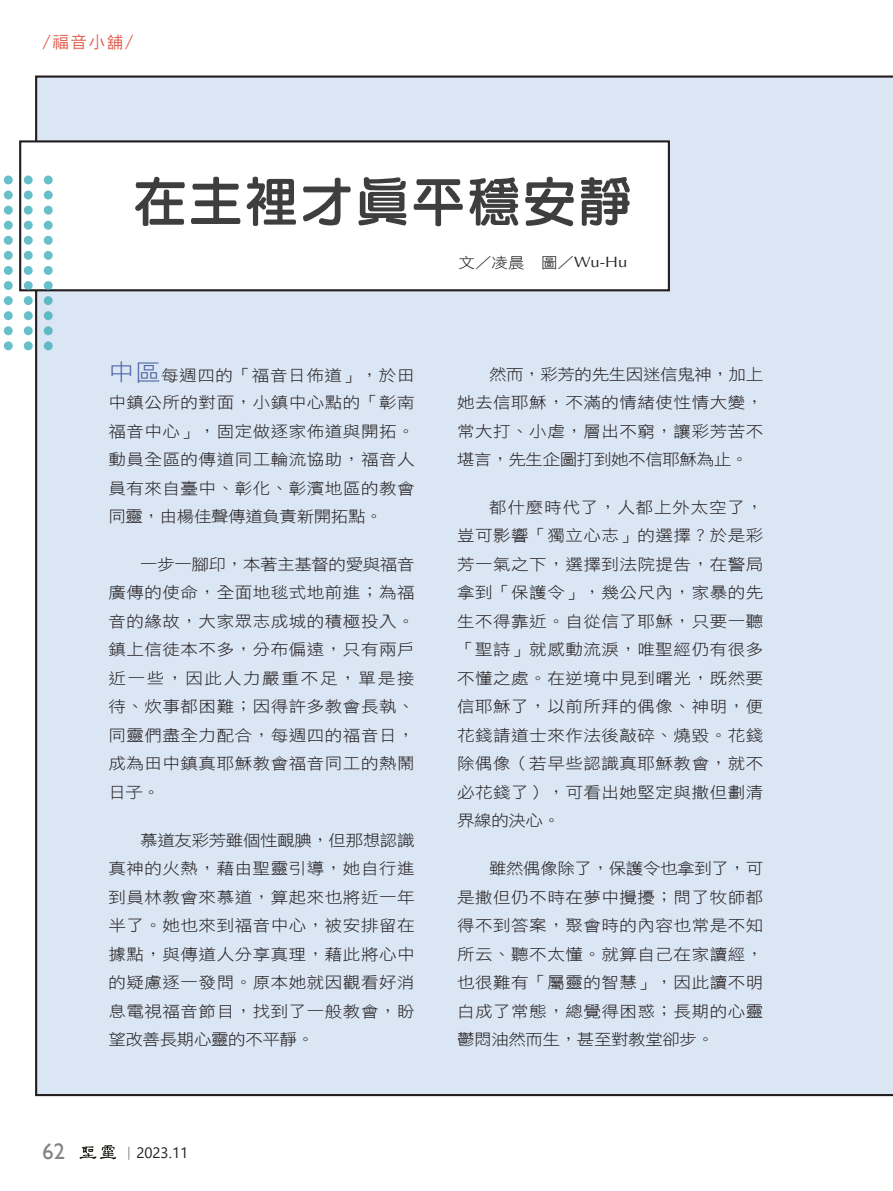
<style>
.page{position:relative;width:893px;height:1191px;background:#fff}
.page>*{position:absolute;margin:0;border:0;box-sizing:border-box;transform-origin:0 0}
.題目_凝書體{font:52.5px "DF Li Yuan W7 WINP BF";letter-spacing:.06em;color:#3e3e3f}
.t1{font:22.5px "Gill Sans";color:#868281}
.專欄{font:16.5px "DF Hei W5 WIN BF";color:#e0604f}
.Normal-首段{font:15.75px/28.5px "DF Hei W3 WIN BF";letter-spacing:.03em;color:#231f20;text-align:justify;scale:1.11 1}
.t2{font:15px "Segoe UI";color:#231f20}
.作者{font:14.85px "DF Hei W3 WIN BF";color:#231f20;scale:1.11 1}
.s1{font-family:"Optima"}
.s2{font-size:22.95px;color:#4d64a4}
.s3{font-family:"Adobe Ming Std";font-weight:300}
</style>
<div class="page">
<div style="left:34px;top:75px;width:859px;height:1022px;background:#dbe6f4"></div>
<div style="left:20px;top:141px;width:649px;height:149px;background:#fff"></div>
<div style="left:19px;top:140px;width:651px;height:151px;border:2px solid #231f20"></div>
<svg style="left:44px;top:296px;width:9px;height:9px"></svg>
<svg style="left:24px;top:296px;width:9px;height:9px"></svg>
<svg style="left:4px;top:296px;width:9px;height:9px"></svg>
<svg style="left:44px;top:281px;width:9px;height:9px"></svg>
<svg style="left:24px;top:281px;width:9px;height:9px"></svg>
<svg style="left:4px;top:281px;width:9px;height:9px"></svg>
<svg style="left:44px;top:266px;width:9px;height:9px"></svg>
<svg style="left:24px;top:266px;width:9px;height:9px"></svg>
<svg style="left:4px;top:266px;width:9px;height:9px"></svg>
<svg style="left:44px;top:251px;width:9px;height:9px"></svg>
<svg style="left:24px;top:251px;width:9px;height:9px"></svg>
<svg style="left:4px;top:251px;width:9px;height:9px"></svg>
<svg style="left:44px;top:236px;width:9px;height:9px"></svg>
<svg style="left:24px;top:236px;width:9px;height:9px"></svg>
<svg style="left:4px;top:236px;width:9px;height:9px"></svg>
<svg style="left:44px;top:221px;width:9px;height:9px"></svg>
<svg style="left:24px;top:221px;width:9px;height:9px"></svg>
<svg style="left:4px;top:221px;width:9px;height:9px"></svg>
<svg style="left:44px;top:341px;width:9px;height:9px"></svg>
<svg style="left:24px;top:341px;width:9px;height:9px"></svg>
<svg style="left:4px;top:341px;width:9px;height:9px"></svg>
<svg style="left:44px;top:206px;width:9px;height:9px"></svg>
<svg style="left:24px;top:206px;width:9px;height:9px"></svg>
<svg style="left:4px;top:206px;width:9px;height:9px"></svg>
<svg style="left:44px;top:311px;width:9px;height:9px"></svg>
<svg style="left:24px;top:311px;width:9px;height:9px"></svg>
<svg style="left:4px;top:311px;width:9px;height:9px"></svg>
<svg style="left:44px;top:326px;width:9px;height:9px"></svg>
<svg style="left:24px;top:326px;width:9px;height:9px"></svg>
<svg style="left:4px;top:326px;width:9px;height:9px"></svg>
<div style="left:44px;top:191px;width:9px;height:8px;background:#67bfc9;border-radius:50%"></div>
<div style="left:24px;top:191px;width:9px;height:8px;background:#67bfc9;border-radius:50%"></div>
<div style="left:4px;top:191px;width:9px;height:8px;background:#67bfc9;border-radius:50%"></div>
<svg style="left:44px;top:175px;width:9px;height:9px"></svg>
<svg style="left:24px;top:175px;width:9px;height:9px"></svg>
<svg style="left:4px;top:175px;width:9px;height:9px"></svg>
<svg style="left:80px;top:1145px;width:36px;height:14px"></svg>
<p class="專欄" style="left:43px;top:34px;width:92px">/福音小舖/</p>
<p class="題目_凝書體" style="left:134px;top:175px;width:499px">在主裡才真平穩安靜</p>
<p class="作者" style="left:458px;top:255px;width:153px">文／凌晨　圖／<span class="s1">Wu-Hu</span></p>
<p class="Normal-首段" style="left:108px;top:361px;width:277px"><span class="s2">中區</span>每週四的「福音日佈道」，於田中鎮公所的對面，小鎮中心點的「彰南福音中心」，固定做逐家佈道與開拓。動員全區的傳道同工輪流協助，福音人員有來自臺中、彰化、彰濱地區的教會同靈，由楊佳聲傳道負責新開拓點。</p>
<p class="Normal-首段" style="left:108px;top:550px;width:277px;text-indent:32px">一步一腳印，本著主基督的愛與福音廣傳的使命，全面地毯式地前進；為福音的緣故，大家眾志成城的積極投入。鎮上信徒本不多，分布偏遠，只有兩戶近一些，因此人力嚴重不足，單是接待、炊事都困難；因得許多教會長執、同靈們盡全力配合，每週四的福音日，成為田中鎮真耶穌教會福音同工的熱鬧日子。</p>
<p class="Normal-首段" style="left:108px;top:825px;width:277px;text-indent:32px">慕道友彩芳雖個性靦腆，但那想認識真神的火熱，藉由聖靈引導，她自行進到員林教會來慕道，算起來也將近一年半了。她也來到福音中心，被安排留在據點，與傳道人分享真理，藉此將心中的疑慮逐一發問。原本她就因觀看好消息電視福音節目，找到了一般教會，盼望改善長期心靈的不平靜。</p>
<h2 class="t1" style="left:43px;top:1138px;width:24px">62</h2>
<p class="t2" style="left:121px;top:1138px;width:68px"><span class="s3">｜</span>2023.11</p>
<p class="Normal-首段" style="left:457px;top:360px;width:277px;text-indent:32px">然而，彩芳的先生因迷信鬼神，加上她去信耶穌，不滿的情緒使性情大變，常大打、小虐，層出不窮，讓彩芳苦不堪言，先生企圖打到她不信耶穌為止。</p>
<p class="Normal-首段" style="left:457px;top:493px;width:277px;text-indent:32px">都什麼時代了，人都上外太空了，豈可影響「獨立心志」的選擇？於是彩芳一氣之下，選擇到法院提告，在警局拿到「保護令」，幾公尺內，家暴的先生不得靠近。自從信了耶穌，只要一聽「聖詩」就感動流淚，唯聖經仍有很多不懂之處。在逆境中見到曙光，既然要信耶穌了，以前所拜的偶像、神明，便花錢請道士來作法後敲碎、燒毀。花錢除偶像（若早些認識真耶穌教會，就不必花錢了），可看出她堅定與撒但劃清界線的決心。</p>
<p class="Normal-首段" style="left:457px;top:854px;width:277px;text-indent:32px">雖然偶像除了，保護令也拿到了，可是撒但仍不時在夢中攪擾；問了牧師都得不到答案，聚會時的內容也常是不知所云、聽不太懂。就算自己在家讀經，也很難有「屬靈的智慧」，因此讀不明白成了常態，總覺得困惑；長期的心靈鬱悶油然而生，甚至對教堂卻步。</p>
</div>
